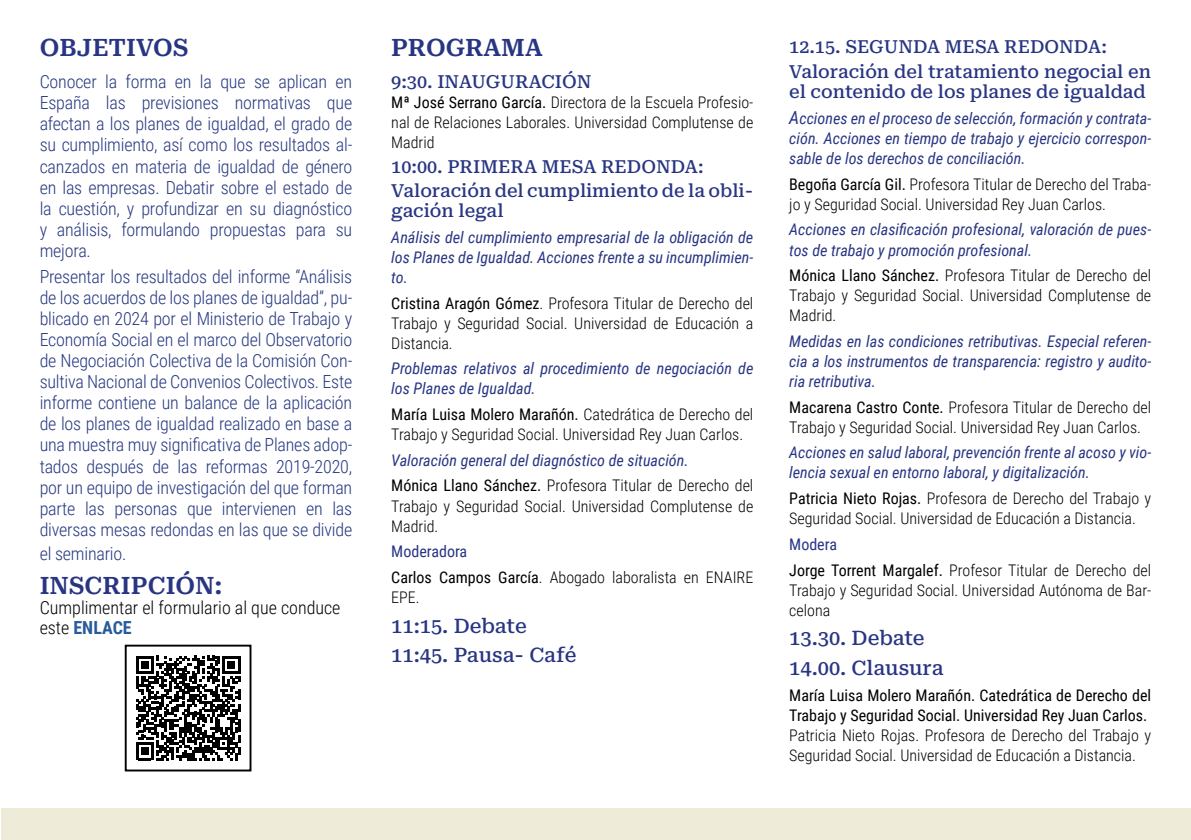
<style>
.page{position:relative;width:1191px;height:840px;background:#fff}
.page>*{position:absolute;margin:0;border:0;box-sizing:border-box;transform-origin:0 0}
.titulo{font:600 24px "Roboto Serif";color:#283583}
.titulo-2{font:500 20px "Roboto Serif";color:#283583}
.Estilo_de_párrafo_1{font:300 18px/21px "Roboto Condensed";letter-spacing:-.01em;color:#263780;text-align:justify}
.titulo-3{font:500 18px/20px "Roboto Serif";color:#283583}
.subtitulos{font:500 18px/20px "Roboto Serif";color:#283583}
.nombres{font:300 18px/20px "Roboto Condensed";color:#000}
.textonormal{font:300 16px/20px "Roboto Condensed";color:#000}
.subtitulos-2{font:italic 16px/20px "Roboto Condensed";color:#283583;text-align:justify}
.nombres-2{font:300 16px/20px "Roboto Condensed";color:#000}
.nombres-3{font:16px/20px "Roboto Condensed";color:#000}
.subtitulos-3{font:16px "Roboto Condensed";color:#283583}
.s1{font-weight:700;color:#275b9b}
.s2{font-weight:400}
.s3{font-size:18px}
</style>
<div class="page">
<svg style="left:136px;top:655px;width:104px;height:104px"></svg>
<div style="left:125px;top:644px;width:126px;height:127px;border:2px solid #000"></div>
<div style="left:1px;top:807px;width:1190px;height:32px;background:#eeebd8"></div>
<p class="titulo" style="left:40px;top:28px;width:150px">OBJETIVOS</p>
<p class="Estilo_de_párrafo_1" style="left:40px;top:71px;width:314px">Conocer la forma en la que se aplican en España las previsiones normativas que afectan a los planes de igualdad, el grado de su cumplimiento, así como los resultados al&shy;canzados en materia de igualdad de género en las empresas. Debatir sobre el estado de la cuestión, y profundizar en su diagnóstico y análisis, formulando propuestas para su mejora.</p>
<p class="Estilo_de_párrafo_1" style="left:40px;top:265px;width:314px">Presentar los resultados del informe “Análisis de los acuerdos de los planes de igualdad”, pu&shy;blicado en 2024 por el Ministerio de Trabajo y Economía Social en el marco del Observatorio de Negociación Colectiva de la Comisión Con&shy;sultiva Nacional de Convenios Colectivos. Este informe contiene un balance de la aplicación de los planes de igualdad realizado en base a una muestra muy significativa de Planes adop&shy;tados después de las reformas 2019-2020, por un equipo de investigación del que forman parte las personas que intervienen en las diversas mesas redondas en las que se divide</p>
<p class="Estilo_de_párrafo_1" style="left:40px;top:541px;width:88px">el seminario.</p>
<p class="titulo" style="left:40px;top:566px;width:184px">INSCRIPCIÓN:</p>
<p class="nombres" style="left:40px;top:596px;width:302px">Cumplimentar el formulario al que conduce este <span class="s1">ENLACE</span></p>
<p class="titulo" style="left:391px;top:28px;width:153px">PROGRAMA</p>
<p class="titulo-3" style="left:391px;top:70px;width:202px">9:30. INAUGURACIÓN</p>
<p class="textonormal" style="left:391px;top:91px;width:363px;text-align:justify"><span class="s2">Mª José Serrano García.</span> Directora de la Escuela Profesio&shy;nal de Relaciones Laborales. Universidad Complutense de Madrid</p>
<p class="subtitulos" style="left:391px;top:156px;width:314px">10:00. PRIMERA MESA REDONDA:</p>
<p class="subtitulos" style="left:391px;top:179px;width:363px">Valoración del cumplimiento de la obli&shy;gación legal</p>
<p class="subtitulos-2" style="left:391px;top:226px;width:363px">Análisis del cumplimiento empresarial de la obligación de los Planes de Igualdad. Acciones frente a su incumplimien&shy;to.</p>
<p class="textonormal" style="left:391px;top:292px;width:363px;text-align:justify"><span class="s2">Cristina Aragón Gómez</span>. Profesora Titular de Derecho del Trabajo y Seguridad Social. Universidad de Educación a Distancia.</p>
<p class="subtitulos-2" style="left:391px;top:358px;width:363px">Problemas relativos al procedimiento de negociación de los Planes de Igualdad.</p>
<p class="textonormal" style="left:391px;top:403px;width:363px"><span class="s2">María Luisa Molero Marañón.</span> Catedrática de Derecho del<br>Trabajo y Seguridad Social. Universidad Rey Juan Carlos.</p>
<p class="subtitulos-2" style="left:391px;top:449px;width:299px">Valoración general del diagnóstico de situación.</p>
<p class="textonormal" style="left:391px;top:475px;width:363px;text-align:justify"><span class="s2">Mónica Llano Sánchez.</span> Profesora Titular de Derecho del Trabajo y Seguridad Social. Universidad Complutense de Madrid.</p>
<p class="subtitulos-3" style="left:391px;top:540px;width:77px">Moderadora</p>
<p class="textonormal" style="left:391px;top:566px;width:363px"><span class="s2">Carlos Campos García</span>. Abogado laboralista en ENAIRE<br>EPE.</p>
<p class="titulo-2" style="left:391px;top:609px;width:137px">11:15. Debate</p>
<p class="titulo-2" style="left:391px;top:639px;width:187px">11:45. Pausa- Café</p>
<p class="titulo-3" style="left:789px;top:35px;width:319px">12.15. SEGUNDA MESA REDONDA:</p>
<p class="titulo-3" style="left:789px;top:61px;width:363px">Valoración del tratamiento negocial en el contenido de los planes de igualdad</p>
<p class="subtitulos-2" style="left:789px;top:108px;width:363px"><span class="s3">A</span>cciones en el proceso de selección, formación y contrata&shy;ción. Acciones en tiempo de trabajo y ejercicio correspon&shy;sable de los derechos de conciliación.</p>
<p class="nombres-2" style="left:789px;top:173px;width:363px"><span class="s2">Begoña García Gil.</span> Profesora Titular de Derecho del Traba&shy;jo y Seguridad Social. Universidad Rey Juan Carlos.</p>
<p class="subtitulos-2" style="left:789px;top:219px;width:363px">Acciones en clasificación profesional, valoración de pues&shy;tos de trabajo y promoción profesional.</p>
<p class="nombres-2" style="left:789px;top:265px;width:363px;text-align:justify"><span class="s2">Mónica Llano Sánchez.</span> Profesora Titular de Derecho del Trabajo y Seguridad Social. Universidad Complutense de Madrid.</p>
<p class="subtitulos-2" style="left:789px;top:330px;width:363px">Medidas en las condiciones retributivas. Especial referen&shy;cia a los instrumentos de transparencia: registro y audito&shy;ria retributiva.</p>
<p class="textonormal" style="left:789px;top:396px;width:363px"><span class="s2">Macarena Castro Conte.</span> Profesora Titular de Derecho del<br>Trabajo y Seguridad Social. Universidad Rey Juan Carlos.</p>
<p class="subtitulos-2" style="left:789px;top:442px;width:363px">Acciones en salud laboral, prevención frente al acoso y vio&shy;lencia sexual en entorno laboral, y digitalización.</p>
<p class="textonormal" style="left:789px;top:487px;width:363px"><span class="s2">Patricia Nieto Rojas.</span> Profesora de Derecho del Trabajo y<br>Seguridad Social. Universidad de Educación a Distancia.</p>
<p class="subtitulos-3" style="left:789px;top:532px;width:49px">Modera</p>
<p class="textonormal" style="left:789px;top:559px;width:363px;text-align:justify"><span class="s2">Jorge Torrent Margalef.</span> Profesor Titular de Derecho del Trabajo y Seguridad Social. Universidad Autónoma de Bar&shy;celona</p>
<p class="titulo-2" style="left:789px;top:622px;width:137px">13.30. Debate</p>
<p class="titulo-2" style="left:789px;top:651px;width:156px">14.00. Clausura</p>
<p class="nombres-3" style="left:789px;top:684px;width:363px">María Luisa Molero Marañón. Catedrática de Derecho del<br>Trabajo y Seguridad Social. Universidad Rey Juan Carlos.</p>
<p class="textonormal" style="left:789px;top:724px;width:363px">Patricia Nieto Rojas. Profesora de Derecho del Trabajo y<br>Seguridad Social. Universidad de Educación a Distancia.</p>
</div>
